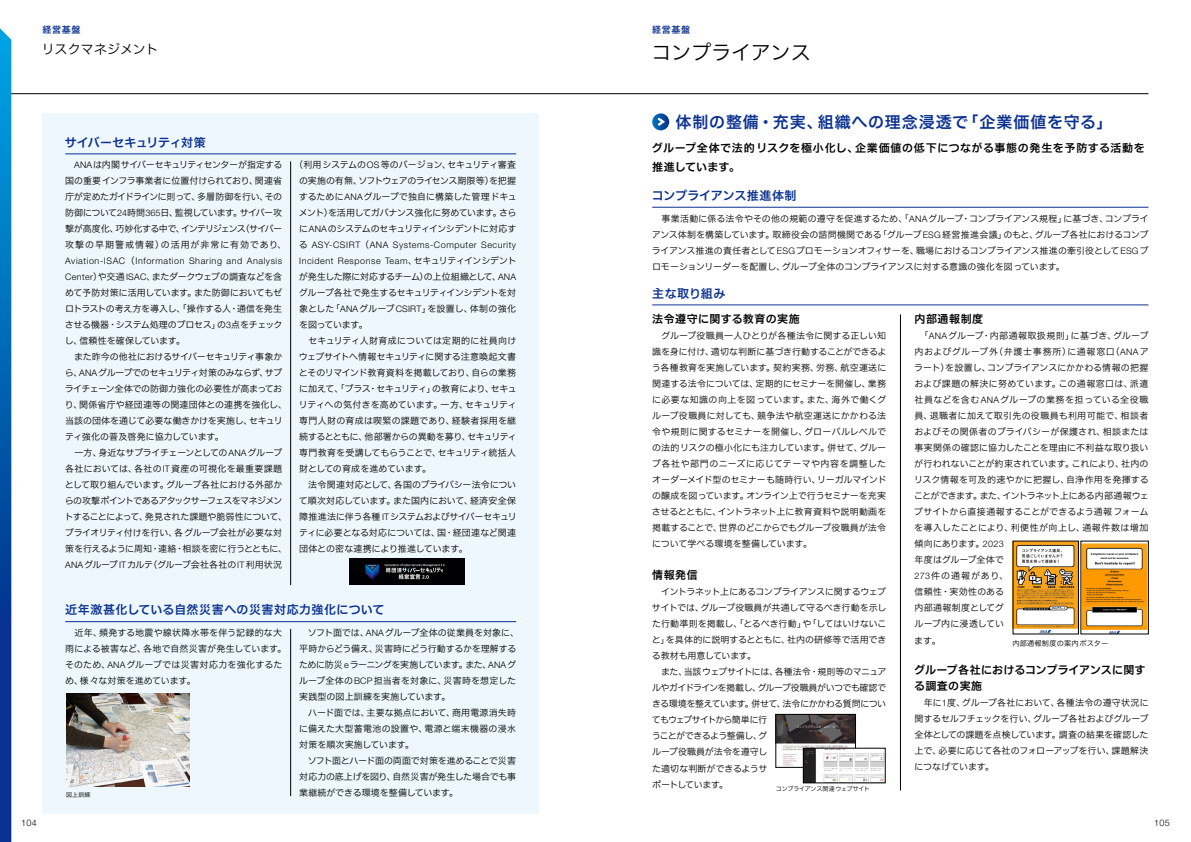
<style>
.page{position:relative;width:1191px;height:842px;background:#fff}
.page>*{position:absolute;margin:0;border:0;box-sizing:border-box;transform-origin:0 0}
.t1{font:20px "Hiragino UD Sans F Std N W3";letter-spacing:-.005em;color:#000}
.t2{font:16px "Hiragino UD Sans F Std N W6";letter-spacing:.06em;color:#0b3190}
.t3{font:13px "Hiragino UD Sans F Std N W3";letter-spacing:-.01em;color:#000}
.t4{font:12px "Hiragino UD Sans F Std N W6";letter-spacing:.02em;color:#0b3190}
.t5{font:12px "Hiragino UD Sans F Std N W6";letter-spacing:-.035em;color:#0b3190}
.t6{font:12px "Hiragino UD Sans F Std N W6";letter-spacing:-.01em;color:#0b3190}
.t7{font:11px/19px "Hiragino UD Sans F Std N W6";letter-spacing:.04em;color:#000}
.t8{font:11px/16px "Hiragino UD Sans F Std N W6";letter-spacing:.015em;color:#000}
.t9{font:9px/16px "Hiragino UD Sans F Std N W3";letter-spacing:-.01em;color:#000}
.t10{font:9px/16px "Hiragino UD Sans F Std N W3";letter-spacing:.015em;color:#000}
.t11{font:9px/16px "Hiragino UD Sans F Std N W3";letter-spacing:-.035em;color:#000}
.t12{font:300 9px/16px "Helvetica Neue LT Std";letter-spacing:.06em;color:#000}
.t13{font:9px "Hiragino UD Sans F Std N W6";letter-spacing:.075em;color:#0b3190}
.t14{font:7.2px "Hiragino UD Sans F Std N W3";letter-spacing:.025em;color:#000}
.t15{font:6px "Hiragino UD Sans F Std N W3";letter-spacing:-.025em;color:#000}
.s1{font-family:"Helvetica Neue LT Std";font-weight:300}
.s2{font-family:"Hiragino UD Sans F Std N W3";font-weight:400}
</style>
<div class="page">
<div style="left:43px;top:113px;width:496px;height:701px;background:#edf7fd"></div>
<hr style="left:65px;top:154px;width:451px;height:1px;background:#0b3190">
<img style="left:349px;top:559px;width:115px;height:26px">
<hr style="left:290px;top:161px;width:1px;height:424px;background:#000">
<hr style="left:65px;top:621px;width:451px;height:1px;background:#0b3190">
<img style="left:66px;top:694px;width:124px;height:93px">
<hr style="left:290px;top:629px;width:1px;height:167px;background:#000">
<svg style="left:652px;top:113px;width:17px;height:17px"></svg>
<svg style="left:655px;top:116px;width:12px;height:12px"></svg>
<img style="left:777px;top:716px;width:76px;height:49px">
<div style="left:775px;top:714px;width:80px;height:53px;border:1px solid #000"></div>
<img style="left:805px;top:750px;width:78px;height:31px">
<div style="left:803px;top:748px;width:82px;height:35px;border:1px solid #000"></div>
<hr style="left:900px;top:314px;width:1px;height:477px;background:#000">
<hr style="left:652px;top:207px;width:496px;height:1px;background:#0b3190">
<hr style="left:652px;top:305px;width:496px;height:1px;background:#0b3190">
<img style="left:1015px;top:543px;width:61px;height:89px">
<img style="left:1082px;top:543px;width:64px;height:89px">
<hr style="left:0;top:94px;width:1148px;height:1px;background:#000">
<svg style="left:0;top:28px;width:11px;height:814px"></svg>
<p class="t13" style="left:43px;top:23px;width:40px">経営基盤</p>
<p class="t13" style="left:652px;top:23px;width:40px">経営基盤</p>
<h3 class="t3" style="left:42px;top:39px;width:118px">リスクマネジメント</h3>
<h3 class="t5" style="left:65px;top:133px;width:142px">サイバーセキュリティ対策</h3>
<p class="t9" style="left:65px;top:156px;width:223px;text-align:center"><span class="s1">ANA</span>は内閣サイバーセキュリティセンターが指定する<br>国の重要インフラ事業者に位置付けられており、関連省庁が定めたガイドラインに則って、多層防御を行い、その防御について<span class="s1">24</span>時間<span class="s1">365</span>日、監視しています。サイバー攻撃が高度化、巧妙化する中で、インテリジェンス（サイバー攻撃の早期警戒情報）の活用が非常に有効であり、</p>
<p class="t12" style="left:65px;top:253px;width:218px">Aviation-ISAC<span class="s2">（</span>Information Sharing and Analysis</p>
<p class="t9" style="left:64px;top:268px;width:224px"><span class="s1">Center</span>）や交通<span class="s1">ISAC</span>、またダークウェブの調査などを含めて予防対策に活用しています。また防御においてもゼロトラストの考え方を導入し、「操作する人・通信を発生させる機器・システム処理のプロセス」の<span class="s1">3</span>点をチェックし、信頼性を確保しています。<br>　また昨今の他社におけるサイバーセキュリティ事象から、<span class="s1">ANA</span>グループでのセキュリティ対策のみならず、サプライチェーン全体での防御力強化の必要性が高まっており、関係省庁や経団連等の関連団体との連携を強化し、当該の団体を通じて必要な働きかけを実施し、セキュリティ強化の普及啓発に協力しています。<br>　一方、身近なサプライチェーンとしての<span class="s1">ANA</span>グループ各社においては、各社の<span class="s1">IT</span>資産の可視化を最重要課題として取り組んでいます。グループ各社における外部からの攻撃ポイントであるアタックサーフェスをマネジメントすることによって、発見された課題や脆弱性について、プライオリティ付けを行い、各グループ会社が必要な対策を行えるように周知・連絡・相談を密に行うとともに、<br><span class="s1">ANA</span>グループ<span class="s1">IT</span>カルテ（グループ会社各社の<span class="s1">IT</span>利用状況</p>
<p class="t9" style="left:294px;top:156px;width:224px;text-align:center">（利用システムの<span class="s1">OS</span> 等のバージョン、セキュリティ審査の実施の有無、ソフトウェアのライセンス期限等）を把握するために<span class="s1">ANA</span>グループで独自に構築した管理ドキュメント）を活用してガバナンス強化に努めています。さらに<span class="s1">ANA</span>のシステムのセキュリティインシデントに対応す</p>
<p class="t12" style="left:299px;top:237px;width:219px"><span class="s2">る</span> ASY-CSIRT<span class="s2">（</span>ANA Systems-Computer Security<br>Incident Response Team<span class="s2">、セキュリティインシデント</span></p>
<p class="t9" style="left:299px;top:268px;width:220px">が発生した際に対応するチーム）の上位組織として、<span class="s1">ANA</span>グループ各社で発生するセキュリティインシデントを対象とした「<span class="s1">ANA</span>グループ<span class="s1">CSIRT</span>」を設置し、体制の強化を図っています。<br>　セキュリティ人財育成については定期的に社員向けウェブサイトへ情報セキュリティに関する注意喚起文書とそのリマインド教育資料を掲載しており、自らの業務に加えて、「プラス・セキュリティ」の教育により、セキュリティへの気付きを高めています。一方、セキュリティ専門人財の育成は喫緊の課題であり、経験者採用を継続するとともに、他部署からの異動を募り、セキュリティ専門教育を受講してもらうことで、セキュリティ統括人財としての育成を進めています。<br>　法令関連対応として、各国のプライバシー法令について順次対応しています。また国内において、経済安全保障推進法に伴う各種 <span class="s1">IT</span>システムおよびサイバーセキュリティに必要となる対応については、国・経団連など関連団体との密な連携により推進しています。</p>
<h3 class="t4" style="left:65px;top:601px;width:321px">近年激甚化している自然災害への災害対応力強化について</h3>
<p class="t10" style="left:65px;top:624px;width:223px">　近年、頻発する地震や線状降水帯を伴う記録的な大雨による被害など、各地で自然災害が発生しています。そのため、<span class="s1">ANA</span>グループでは災害対応力を強化するため、様々な対策を進めています。</p>
<p class="t9" style="left:299px;top:624px;width:222px">　ソフト面では、<span class="s1">ANA</span>グループ全体の従業員を対象に、平時からどう備え、災害時にどう行動するかを理解するために防災 <span class="s1">e</span>ラーニングを実施しています。また、<span class="s1">ANA</span>グループ全体の<span class="s1">BCP</span>担当者を対象に、災害時を想定した実践型の図上訓練を実施しています。<br>　ハード面では、主要な拠点において、商用電源消失時に備えた大型蓄電池の設置や、電源と端末機器の浸水対策を順次実施しています。<br>　ソフト面とハード面の両面で対策を進めることで災害対応力の底上げを図り、自然災害が発生した場合でも事</p>
<p class="t15" style="left:66px;top:790px;width:26px">図上訓練</p>
<p class="t9" style="left:299px;top:784px;width:161px">業継続ができる環境を整備しています。</p>
<h1 class="t1" style="left:651px;top:37px;width:161px">コンプライアンス</h1>
<h2 class="t2" style="left:675px;top:110px;width:438px">体制の整備・充実、組織への理念浸透で「企業価値を守る」</h2>
<p class="t7" style="left:652px;top:138px;width:494px">グループ全体で法的リスクを極小化し、企業価値の低下につながる事態の発生を予防する活動を推進しています。</p>
<h3 class="t6" style="left:652px;top:186px;width:146px">コンプライアンス推進体制</h3>
<p class="t9" style="left:652px;top:210px;width:498px;text-align:justify">　事業活動に係る法令やその他の規範の遵守を促進するため、「<span class="s1">ANA</span>グループ・コンプライアンス規程」に基づき、コンプライアンス体制を構築しています。取締役会の諮問機関である「グループ<span class="s1">ESG</span> 経営推進会議」のもと、グループ各社におけるコンプライアンス推進の責任者として<span class="s1">ESG</span>プロモーションオフィサーを、職場におけるコンプライアンス推進の牽引役として<span class="s1">ESG</span>プロモーションリーダーを配置し、グループ全体のコンプライアンスに対する意識の強化を図っています。</p>
<h3 class="t4" style="left:652px;top:284px;width:75px">主な取り組み</h3>
<p class="t7" style="left:652px;top:309px;width:149px">法令遵守に関する教育の実施</p>
<p class="t9" style="left:652px;top:327px;width:236px;text-align:justify">　グループ役職員一人ひとりが各種法令に関する正しい知識を身に付け、適切な判断に基づき行動することができるよう各種教育を実施しています。契約実務、労務、航空運送に関連する法令については、定期的にセミナーを開催し、業務に必要な知識の向上を図っています。また、海外で働くグループ役職員に対しても、競争法や航空運送にかかわる法令や規則に関するセミナーを開催し、グローバルレベルでの法的リスクの極小化にも注力しています。併せて、グループ各社や部門のニーズに応じてテーマや内容を調整したオーダーメイド型のセミナーも随時行い、リーガルマインドの醸成を図っています。オンライン上で行うセミナーを充実させるとともに、イントラネット上に教育資料や説明動画を掲載することで、世界のどこからでもグループ役職員が法令について学べる環境を整備しています。</p>
<p class="t7" style="left:652px;top:565px;width:47px">情報発信</p>
<p class="t11" style="left:652px;top:583px;width:236px">　イントラネット上にあるコンプライアンスに関するウェブサイトでは、グループ役職員が共通して守るべき行動を示した行動準則を掲載し、「とるべき行動」や「してはいけないこと」を具体的に説明するとともに、社内の研修等で活用できる教材も用意しています。<br>　また、当該ウェブサイトには、各種法令・規則等のマニュアルやガイドラインを掲載し、グループ役職員がいつでも確認できる環境を整えています。併せて、法令にかかわる質問についてもウェブサイトから簡単に行<br>うことができるよう整備し、グ<br>ループ役職員が法令を遵守し<br>た適切な判断ができるようサ<br>ポートしています。</p>
<p class="t15" style="left:776px;top:784px;width:96px">コンプライアンス関連ウェブサイト</p>
<p class="t7" style="left:914px;top:309px;width:70px">内部通報制度</p>
<p class="t10" style="left:914px;top:327px;width:236px">　「<span class="s1">ANA</span>グループ・内部通報取扱規則」に基づき、グループ内およびグループ外（弁護士事務所）に通報窓口（<span class="s1">ANA</span>アラート）を設置し、コンプライアンスにかかわる情報の把握および課題の解決に努めています。この通報窓口は、派遣社員などを含む<span class="s1">ANA</span>グループの業務を担っている全役職員、退職者に加えて取引先の役職員も利用可能で、相談者およびその関係者のプライバシーが保護され、相談または事実関係の確認に協力したことを理由に不利益な取り扱いが行われないことが約束されています。これにより、社内のリスク情報を可及的速やかに把握し、自浄作用を発揮することができます。また、イントラネット上にある内部通報ウェブサイトから直接通報することができるよう通報フォームを導入したことにより、利便性が向上し、通報件数は増加傾向にあります。<span class="s1">2023<br></span>年度はグループ全体で<br><span class="s1">273</span>件の通報があり、<br>信頼性・実効性のある<br>内部通報制度としてグ<br>ループ内に浸透してい<br>ます。</p>
<p class="t8" style="left:914px;top:661px;width:233px">グループ各社におけるコンプライアンスに関する調査の実施</p>
<p class="t9" style="left:914px;top:694px;width:236px;text-align:justify">　年に<span class="s1">1</span>度、グループ各社において、各種法令の遵守状況に関するセルフチェックを行い、グループ各社およびグループ全体としての課題を点検しています。調査の結果を確認した上で、必要に応じて各社のフォローアップを行い、課題解決につなげています。</p>
<p class="t14" style="left:1012px;top:637px;width:97px">内部通報制度の案内ポスター</p>
<p class="t12" style="left:21px;top:815px;width:17px">104</p>
<p class="t12" style="left:1154px;top:815px;width:17px">105</p>
</div>
